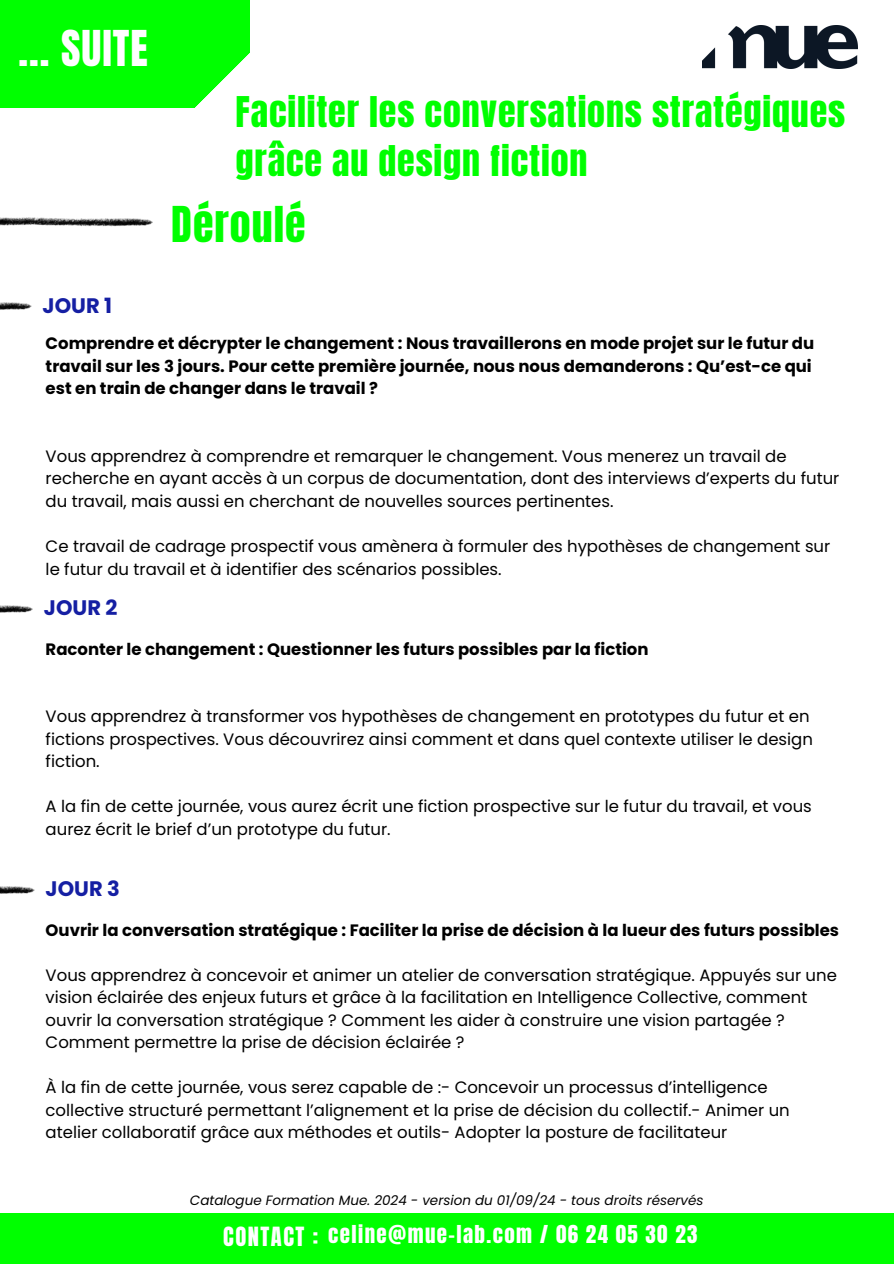
<style>
.page{position:relative;width:894px;height:1264px;background:#fff}
.page>*{position:absolute;margin:0;border:0;box-sizing:border-box;transform-origin:0 0}
.t1{font:42px "Anton";letter-spacing:.025em;color:#fff}
.t2{font:42px "Anton";letter-spacing:.025em;color:#0f0}
.t3{font:36px/49.5px "Anton";letter-spacing:.025em;color:#0f0}
.t4{font:22.5px "Anton";letter-spacing:.065em;color:#fff}
.t5{font:21px "Anton";letter-spacing:.065em;color:#fff}
.t6{font:700 21px "Poppins";color:#151fa3}
.t7{font:16.5px/22.5px "Poppins";color:#000}
.t8{font:700 16.5px/22.5px "Poppins";color:#000}
.t9{font:italic 13.5px "Poppins";color:#000}
</style>
<div class="page">
<div style="left:0;top:1213px;width:893px;height:50px;background:#0f0"></div>
<img style="left:702px;top:25px;width:155px;height:43px">
<svg style="left:0;top:217px;width:138px;height:9px"></svg>
<div style="left:0;top:0;width:250px;height:108px;background:#0f0"></div>
<svg style="left:138px;top:53px;width:112px;height:173px"></svg>
<svg style="left:0;top:302px;width:32px;height:8px"></svg>
<svg style="left:0;top:605px;width:33px;height:8px"></svg>
<svg style="left:0;top:886px;width:35px;height:8px"></svg>
<p class="t1" style="left:19px;top:18px;width:131px">... SUITE</p>
<h3 class="t6" style="left:43px;top:291px;width:71px">JOUR 1</h3>
<p class="t3" style="left:235px;top:87px;width:611px">Faciliter les conversations stratégiques grâce au design fiction</p>
<h2 class="t2" style="left:171px;top:194px;width:136px">Déroulé</h2>
<p class="t8" style="left:46px;top:332px;width:769px">Comprendre et décrypter le changement : Nous travaillerons en mode projet sur le futur du travail sur les 3 jours. Pour cette première journée, nous nous demanderons : Qu’est-ce qui est en train de changer dans le travail ?</p>
<p class="t7" style="left:46px;top:445px;width:795px">Vous apprendrez à comprendre et remarquer le changement. Vous menerez un travail de recherche en ayant accès à un corpus de documentation, dont des interviews d’experts du futur du travail, mais aussi en cherchant de nouvelles sources pertinentes.</p>
<p class="t7" style="left:46px;top:535px;width:786px">Ce travail de cadrage prospectif vous amènera à formuler des hypothèses de changement sur le futur du travail et à identifier des scénarios possibles.</p>
<p class="t6" style="left:44px;top:593px;width:75px">JOUR 2</p>
<p class="t8" style="left:46px;top:637px;width:604px">Raconter le changement : Questionner les futurs possibles par la fiction</p>
<p class="t7" style="left:46px;top:705px;width:768px">Vous apprendrez à transformer vos hypothèses de changement en prototypes du futur et en fictions prospectives. Vous découvrirez ainsi comment et dans quel contexte utiliser le design fiction.</p>
<p class="t7" style="left:46px;top:795px;width:767px">A la fin de cette journée, vous aurez écrit une fiction prospective sur le futur du travail, et vous aurez écrit le brief d’un prototype du futur.</p>
<p class="t6" style="left:46px;top:874px;width:76px">JOUR 3</p>
<p class="t8" style="left:46px;top:918px;width:794px">Ouvrir la conversation stratégique : Faciliter la prise de décision à la lueur des futurs possibles</p>
<p class="t7" style="left:46px;top:963px;width:792px">Vous apprendrez à concevoir et animer un atelier de conversation stratégique. Appuyés sur une vision éclairée des enjeux futurs et grâce à la facilitation en Intelligence Collective, comment ouvrir la conversation stratégique ? Comment les aider à construire une vision partagée ?<br>Comment permettre la prise de décision éclairée ?</p>
<p class="t7" style="left:46px;top:1076px;width:745px">À la fin de cette journée, vous serez capable de :- Concevoir un processus d’intelligence collective structuré permettant l’alignement et la prise de décision du collectif.- Animer un atelier collaboratif grâce aux méthodes et outils- Adopter la posture de facilitateur</p>
<p class="t9" style="left:190px;top:1191px;width:515px">Catalogue Formation Mue. 2024 - version du 01/09/24 - tous droits réservés</p>
<p class="t4" style="left:223px;top:1220px;width:96px">CONTACT :</p>
<h1 class="t5" style="left:328px;top:1219px;width:370px">celine@mue-lab.com / 06 24 05 30 23</h1>
</div>
